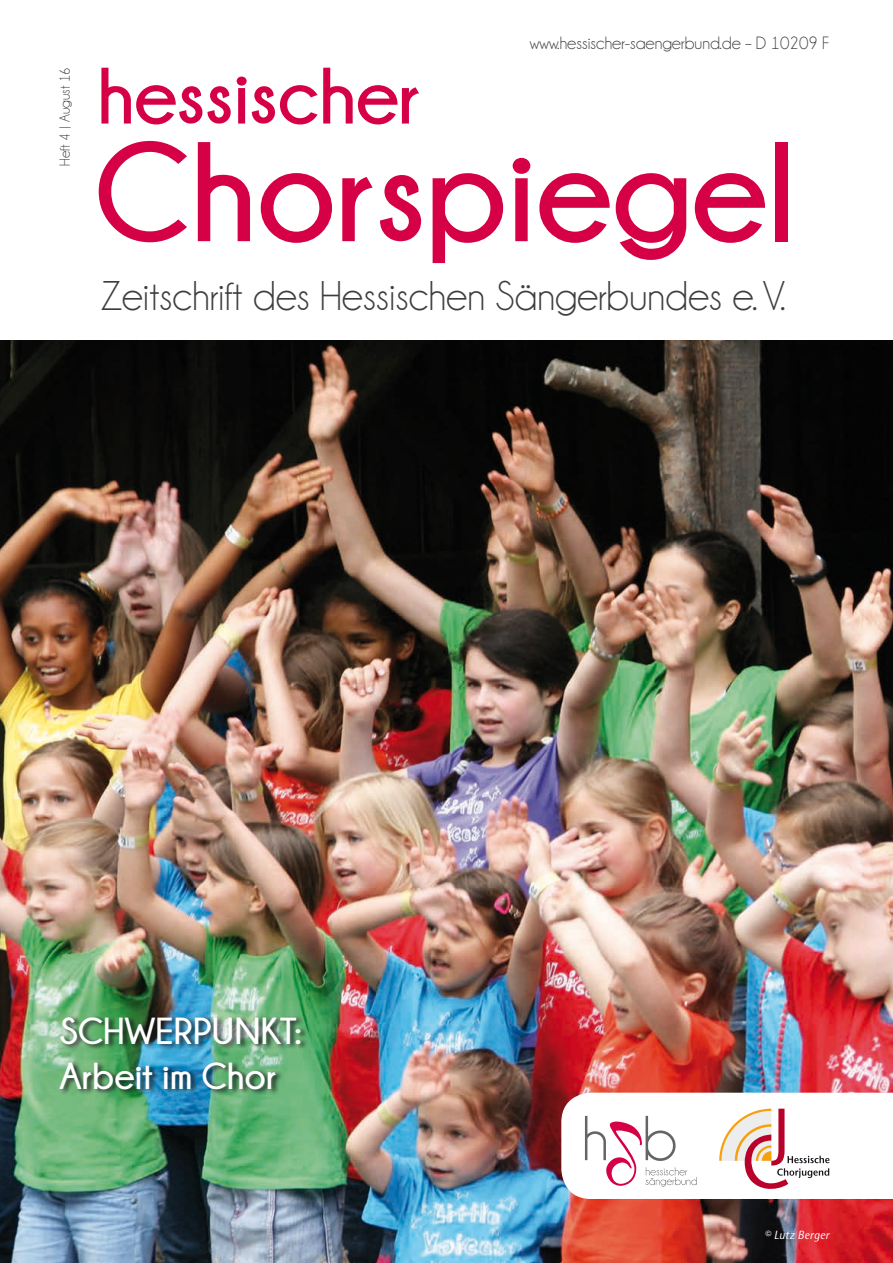
<style>
.page{position:relative;width:893px;height:1263px;background:#fff}
.page>*{position:absolute;margin:0;border:0;box-sizing:border-box;transform-origin:0 0}
.t1{font:700 141px "Champagne&Limousines";color:#d50046}
.t2{font:700 79.5px "Champagne&Limousines";color:#d50046}
.t3{font:42px "Champagne&Limousines";color:#3e3e40}
.t4{font:700 37.5px/45px "Champagne&Limousines";letter-spacing:.005em;color:#fff}
.t5{font:18px "Champagne&Limousines";color:#3e3e40}
.t6{font:14.85px "Champagne&Limousines";letter-spacing:.01em;color:#3e3e40}
.t7{font:italic 12px "Rotis Semi Sans Std";letter-spacing:.01em;color:#fff}
</style>
<div class="page">
<img style="left:0;top:340px;width:893px;height:923px">
<div style="left:59px;top:1015px;width:250px;height:81px;background:#1a171c;opacity:.91"></div>
<svg style="left:561px;top:1093px;width:332px;height:106px"></svg>
<p class="t6" style="left:57px;top:166px;width:100px;rotate:-90deg">Heft 4 | August 16</p>
<h2 class="t2" style="left:98px;top:52px;width:325px">hessischer</h2>
<p class="t5" style="left:530px;top:34px;width:301px">www.hessischer-saengerbund.de – D 10209 F</p>
<h1 class="t1" style="left:94px;top:115px;width:703px">Chorspiegel</h1>
<p class="t3" style="left:100px;top:274px;width:687px">Zeitschrift des Hessischen Sängerbundes e.V.</p>
<p class="t4" style="left:60px;top:1008px;width:243px">SCHWERPUNKT:<br>Arbeit im Chor</p>
<p class="t7" style="left:765px;top:1227px;width:66px">© Lutz Berger</p>
</div>
